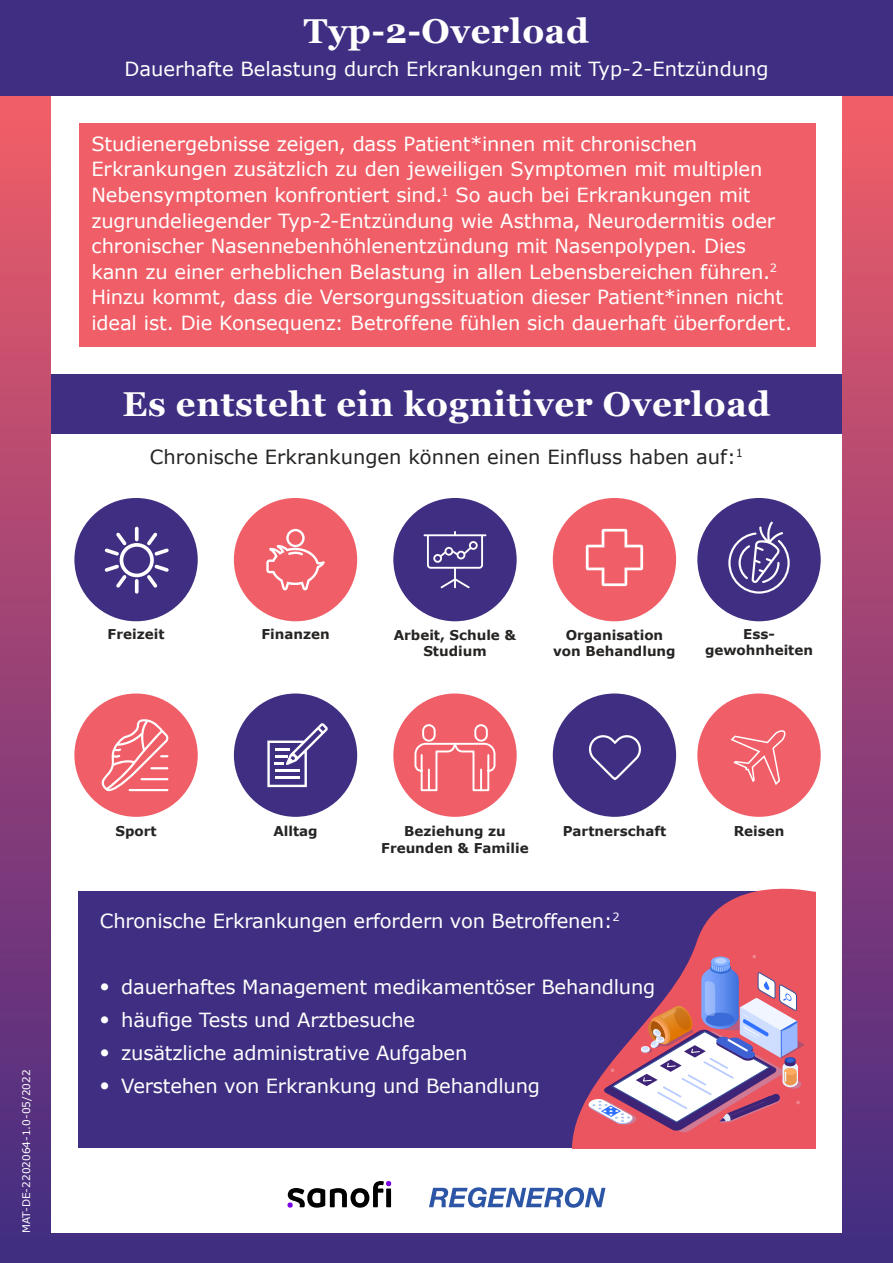
<style>
.page{position:relative;width:893px;height:1263px;background:#fff}
.page>*{position:absolute;margin:0;border:0;box-sizing:border-box;transform-origin:0 0}
.t1{font:700 34.5px "Georgia";letter-spacing:.02em;color:#fff}
.t2{font:19.5px/25.5px "Verdana";letter-spacing:-.01em;color:#fff}
.t3{font:19.5px "Verdana";color:#262423}
.t4{font:700 13.5px/16.2px "Verdana";color:#262423;text-align:center}
.t5{font:10.5px "Verdana";color:#fff}
.s1{font-family:"Helvetica";font-weight:300}
</style>
<div class="page">
<div style="left:0;top:0;width:893px;height:1263px;background:linear-gradient(to bottom,#ff6065,#402983)"></div>
<div style="left:51px;top:72px;width:791px;height:1161px;background:#fff"></div>
<div style="left:0;top:0;width:893px;height:96px;background:#3f2e81"></div>
<div style="left:51px;top:375px;width:791px;height:59px;background:#3f2e81"></div>
<div style="left:79px;top:123px;width:737px;height:224px;background:#f05e67"></div>
<div style="left:79px;top:892px;width:729px;height:256px;background:#3f2e81"></div>
<div style="left:74px;top:498px;width:124px;height:123px;background:#3f2e81;border-radius:50%"></div>
<div style="left:74px;top:693px;width:124px;height:124px;background:#f05e67;border-radius:50%"></div>
<div style="left:393px;top:498px;width:124px;height:123px;background:#3f2e81;border-radius:50%"></div>
<div style="left:393px;top:693px;width:124px;height:124px;background:#f05e67;border-radius:50%"></div>
<div style="left:234px;top:498px;width:123px;height:123px;background:#f05e67;border-radius:50%"></div>
<div style="left:234px;top:693px;width:123px;height:124px;background:#3f2e81;border-radius:50%"></div>
<div style="left:553px;top:498px;width:123px;height:123px;background:#f05e67;border-radius:50%"></div>
<div style="left:553px;top:693px;width:123px;height:124px;background:#3f2e81;border-radius:50%"></div>
<div style="left:697px;top:498px;width:124px;height:123px;background:#3f2e81;border-radius:50%"></div>
<div style="left:697px;top:693px;width:124px;height:124px;background:#f05e67;border-radius:50%"></div>
<svg style="left:424px;top:531px;width:62px;height:57px"></svg>
<svg style="left:266px;top:529px;width:59px;height:61px"></svg>
<svg style="left:586px;top:529px;width:57px;height:57px"></svg>
<svg style="left:728px;top:521px;width:62px;height:73px"></svg>
<svg style="left:101px;top:719px;width:68px;height:72px"></svg>
<svg style="left:414px;top:724px;width:82px;height:68px"></svg>
<svg style="left:589px;top:735px;width:52px;height:46px"></svg>
<svg style="left:730px;top:730px;width:56px;height:55px"></svg>
<svg style="left:135px;top:527px;width:4px;height:14px"></svg>
<svg style="left:135px;top:579px;width:4px;height:15px"></svg>
<svg style="left:105px;top:532px;width:64px;height:56px"></svg>
<svg style="left:267px;top:723px;width:61px;height:64px"></svg>
<hr style="left:275px;top:770px;width:24px;height:2px;background:#fff">
<hr style="left:275px;top:777px;width:24px;height:2px;background:#fff">
<svg style="left:572px;top:888px;width:244px;height:260px;fill:#eb5560"></svg>
<svg style="left:588px;top:955px;width:216px;height:178px"></svg>
<svg style="left:429px;top:1187px;width:176px;height:21px"></svg>
<svg style="left:287px;top:1181px;width:104px;height:27px"></svg>
<p class="t1" style="left:304px;top:5px;width:287px">Typ-2-Overload</p>
<p class="t2" style="left:124px;top:57px;width:646px">Dauerhafte Belastung durch Erkrankungen mit Typ-2-Entzündung</p>
<p class="t2" style="left:91px;top:131px;width:607px">Studienergebnisse zeigen, dass Patient*innen mit chronischen</p>
<p class="t2" style="left:91px;top:157px;width:685px">Erkrankungen zusätzlich zu den jeweiligen Symptomen mit multiplen Nebensymptomen konfrontiert sind.<sup>1</sup> So auch bei Erkrankungen mit zugrundeliegender Typ-2-Entzündung wie Asthma, Neurodermitis oder chronischer Nasennebenhöhlenentzündung mit Nasenpolypen. Dies</p>
<p class="t2" style="left:91px;top:259px;width:702px">kann zu einer erheblichen Belastung in allen Lebensbereichen führen.<sup>2<br></sup>Hinzu kommt, dass die Versorgungssituation dieser Patient*innen nicht ideal ist. Die Konsequenz: Betroffene fühlen sich dauerhaft überfordert.</p>
<p class="t1" style="left:123px;top:378px;width:649px">Es entsteht ein kognitiver Overload</p>
<p class="t3" style="left:150px;top:444px;width:595px">Chronische Erkrankungen können einen Einfluss haben auf:<sup>1</sup></p>
<p class="t4" style="left:108px;top:626px;width:58px">Freizeit</p>
<p class="t4" style="left:261px;top:626px;width:70px">Finanzen</p>
<p class="t4" style="left:394px;top:627px;width:124px">Arbeit, Schule &amp;<br>Studium</p>
<p class="t4" style="left:553px;top:627px;width:124px">Organisation von Behandlung</p>
<p class="t4" style="left:743px;top:626px;width:33px">Ess-</p>
<p class="t4" style="left:705px;top:642px;width:110px">gewohnheiten</p>
<p class="t5" style="left:20px;top:1233px;width:165px;rotate:-90deg">MAT-DE-2202064-1.0-05/2022</p>
<p class="t4" style="left:115px;top:823px;width:43px">Sport</p>
<p class="t4" style="left:273px;top:823px;width:46px">Alltag</p>
<p class="t4" style="left:404px;top:823px;width:103px">Beziehung zu</p>
<p class="t4" style="left:381px;top:840px;width:149px">Freunden &amp; Familie</p>
<p class="t4" style="left:563px;top:823px;width:105px">Partnerschaft</p>
<p class="t2" style="left:100px;top:908px;width:521px">Chronische Erkrankungen erfordern von Betroffenen:<sup>2</sup></p>
<p class="t2" style="left:100px;top:974px;width:557px"><span class="s1">•</span> dauerhaftes Management medikamentöser Behandlung</p>
<p class="t2" style="left:100px;top:1007px;width:317px"><span class="s1">•</span> häufige Tests und Arztbesuche</p>
<p class="t2" style="left:100px;top:1040px;width:369px"><span class="s1">•</span> zusätzliche administrative Aufgaben</p>
<p class="t2" style="left:100px;top:1073px;width:442px"><span class="s1">•</span> Verstehen von Erkrankung und Behandlung</p>
<p class="t4" style="left:734px;top:823px;width:52px">Reisen</p>
</div>
